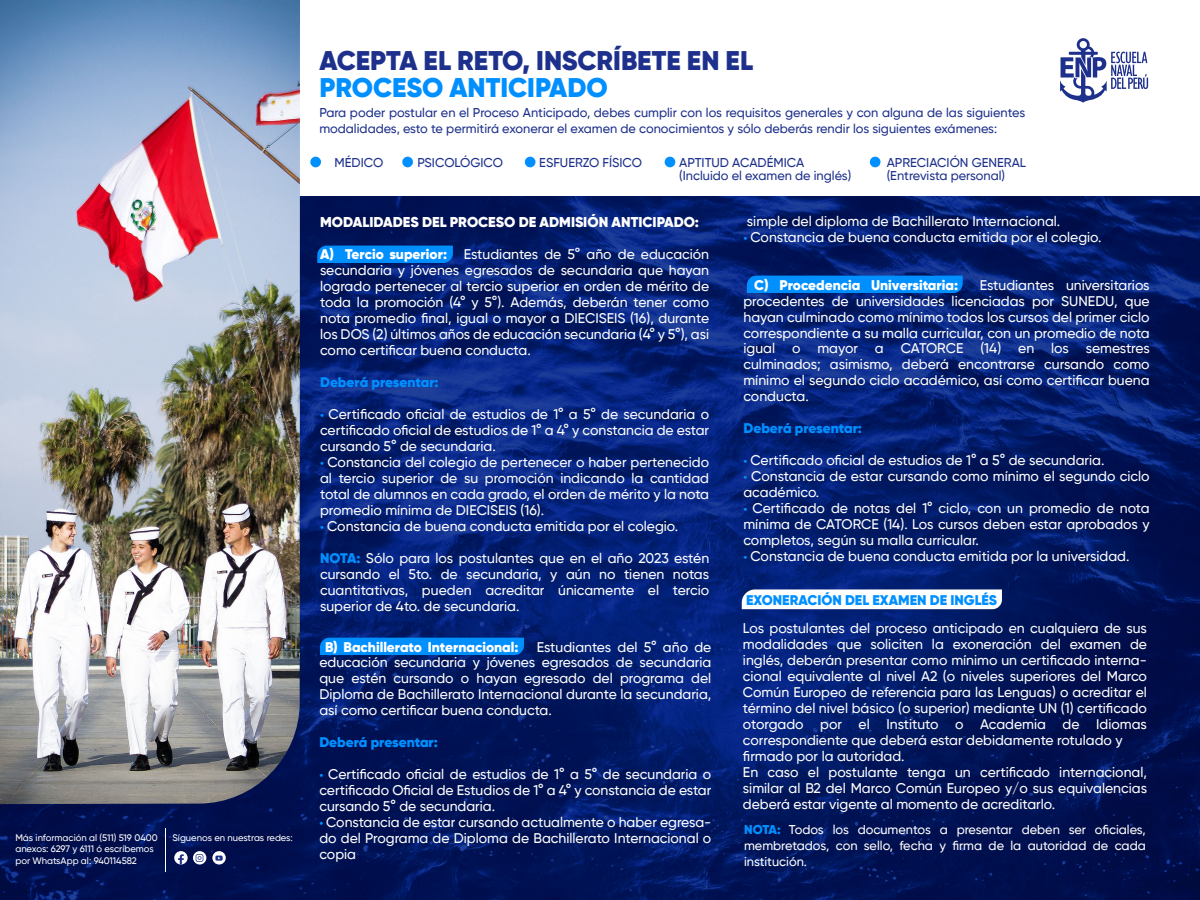
<style>
.page{position:relative;width:1200px;height:900px;background:#fff}
.page>*{position:absolute;margin:0;border:0;box-sizing:border-box;transform-origin:0 0}
.t1{font:900 26.92px "Gilroy";color:#1d308c}
.t2{font:900 26.92px "Gilroy";color:#008fff}
.t3{font:900 14.25px "Gilroy";color:#fff}
.t4{font:500 13.95px/16px "Gilroy";color:#fff;text-align:justify}
.t5{font:900 13.95px "Gilroy";color:#008fff}
.t6{font:900 13.95px "Gilroy";color:#fff}
.t7{font:500 12.75px/13.5px "Gilroy";color:#1d308c}
.t8{font:500 12.75px/16px "Gilroy";color:#fff;text-align:justify}
.t9{font:500 9.45px/11.6px "Gilroy";color:#fff}
.s1{font-weight:900}
.s2{font-family:"Myriad Pro";font-weight:400;color:#008fff}
.s3{font-weight:900;color:#008fff}
</style>
<div class="page">
<img style="left:0;top:197px;width:1200px;height:703px">
<svg style="left:1060px;top:38px;width:88px;height:65px"></svg>
<svg style="left:193px;top:851px;width:13px;height:14px"></svg>
<svg style="left:196px;top:854px;width:7px;height:8px"></svg>
<svg style="left:174px;top:851px;width:14px;height:14px"></svg>
<svg style="left:178px;top:854px;width:6px;height:11px"></svg>
<svg style="left:212px;top:851px;width:14px;height:14px"></svg>
<svg style="left:215px;top:856px;width:8px;height:5px"></svg>
<hr style="left:165px;top:829px;width:1px;height:43px;background:#fff">
<div style="left:310px;top:157px;width:11px;height:10px;background:#008fff;border-radius:50%"></div>
<div style="left:402px;top:157px;width:11px;height:10px;background:#008fff;border-radius:50%"></div>
<div style="left:525px;top:157px;width:10px;height:10px;background:#008fff;border-radius:50%"></div>
<div style="left:665px;top:157px;width:10px;height:10px;background:#008fff;border-radius:50%"></div>
<div style="left:870px;top:157px;width:10px;height:10px;background:#008fff;border-radius:50%"></div>
<div style="left:317px;top:246px;width:136px;height:17px;background:#008fff"></div>
<svg style="left:742px;top:589px;width:260px;height:20px"></svg>
<img style="left:0;top:0;width:300px;height:804px">
<div style="left:747px;top:276px;width:216px;height:17px;background:#008fff"></div>
<div style="left:320px;top:638px;width:204px;height:17px;background:#008fff"></div>
<p class="t9" style="left:15px;top:831px;width:144px">Más información al (511) 519 0400</p>
<p class="t9" style="left:172px;top:832px;width:122px">Síguenos en nuestras redes:</p>
<p class="t9" style="left:15px;top:843px;width:140px">anexos: 6297 y 6111 ó escríbemos por WhatsApp al: 940114582</p>
<h1 class="t1" style="left:319px;top:44px;width:435px">ACEPTA EL RETO, INSCRÍBETE EN EL</h1>
<h1 class="t2" style="left:319px;top:70px;width:290px">PROCESO ANTICIPADO</h1>
<p class="t7" style="left:319px;top:105px;width:707px;line-height:16px">Para poder postular en el Proceso Anticipado, debes cumplir con los requisitos generales y con alguna de las siguientes modalidades, esto te permitirá exonerar el examen de conocimientos y sólo deberás rendir los siguientes exámenes:</p>
<p class="t7" style="left:335px;top:156px;width:50px">MÉDICO</p>
<p class="t7" style="left:417px;top:156px;width:87px">PSICOLÓGICO</p>
<p class="t7" style="left:539px;top:156px;width:104px">ESFUERZO FÍSICO</p>
<p class="t7" style="left:679px;top:156px;width:174px">APTITUD ACADÉMICA (Incluido el examen de inglés)</p>
<p class="t7" style="left:887px;top:156px;width:141px">APRECIACIÓN GENERAL (Entrevista personal)</p>
<p class="t3" style="left:320px;top:213px;width:380px">MODALIDADES DEL PROCESO DE ADMISIÓN ANTICIPADO:</p>
<p class="t4" style="left:320px;top:246px;width:391px"><span class="s1">A) Tercio superior:</span> Estudiantes de 5° año de educación secundaria y jóvenes egresados de secundaria que hayan logrado pertenecer al tercio superior en orden de mérito de toda la promoción (4° y 5°). Además, deberán tener como nota promedio final, igual o mayor a DIECISEIS (16), durante los DOS (2) últimos años de educación secundaria (4° y 5°), asi como certificar buena conducta.</p>
<p class="t5" style="left:320px;top:373px;width:120px">Deberá presentar:</p>
<p class="t4" style="left:320px;top:406px;width:391px"><span class="s2">•</span> Certificado oficial de estudios de 1° a 5° de secundaria o certificado oficial de estudios de 1° a 4° y constancia de estar cursando 5° de secundaria.</p>
<p class="t4" style="left:320px;top:454px;width:391px"><span class="s2">•</span> Constancia del colegio de pertenecer o haber pertenecido al tercio superior de su promoción indicando la cantidad total de alumnos en cada grado, el orden de mérito y la nota promedio mínima de DIECISEIS (16).</p>
<p class="t4" style="left:320px;top:518px;width:360px"><span class="s2">•</span> Constancia de buena conducta emitida por el colegio.</p>
<p class="t4" style="left:320px;top:550px;width:391px"><span class="s3">NOTA:</span> Sólo para los postulantes que en el año 2023 estén cursando el 5to. de secundaria, y aún no tienen notas cuantitativas, pueden acreditar únicamente el tercio superior de 4to. de secundaria.</p>
<p class="t4" style="left:747px;top:213px;width:315px">simple del diploma de Bachillerato Internacional.</p>
<p class="t4" style="left:743px;top:229px;width:360px"><span class="s2">•</span> Constancia de buena conducta emitida por el colegio.</p>
<p class="t6" style="left:754px;top:276px;width:205px">C) Procedencia Universitaria:</p>
<p class="t4" style="left:743px;top:277px;width:408px;text-indent:236px">Estudiantes universitarios procedentes de universidades licenciadas por SUNEDU, que hayan culminado como mínimo todos los cursos del primer ciclo correspondiente a su malla curricular, con un promedio de nota igual o mayor a CATORCE (14) en los semestres culminados; asimismo, deberá encontrarse cursando como mínimo el segundo ciclo académico, así como certificar buena conducta.</p>
<p class="t5" style="left:743px;top:420px;width:120px">Deberá presentar:</p>
<p class="t4" style="left:743px;top:452px;width:363px"><span class="s2">•</span> Certificado oficial de estudios de 1° a 5° de secundaria.</p>
<p class="t4" style="left:743px;top:468px;width:408px"><span class="s2">•</span> Constancia de estar cursando como mínimo el segundo ciclo académico.</p>
<p class="t4" style="left:743px;top:500px;width:408px"><span class="s2">•</span> Certificado de notas del 1° ciclo, con un promedio de nota mínima de CATORCE (14). Los cursos deben estar aprobados y completos, según su malla curricular.</p>
<p class="t4" style="left:743px;top:548px;width:388px"><span class="s2">•</span> Constancia de buena conducta emitida por la universidad.</p>
<p class="t5" style="left:746px;top:591px;width:252px">EXONERACIÓN DEL EXAMEN DE INGLÉS</p>
<p class="t4" style="left:743px;top:620px;width:406px;text-align:left">Los postulantes del proceso anticipado en cualquiera de sus modalidades que soliciten la exoneración del examen de inglés, deberán presentar como mínimo un certificado interna&shy;cional equivalente al nivel A2 (o niveles superiores del Marco Común Europeo de referencia para las Lenguas) o acreditar el término del nivel básico (o superior) mediante UN (1) certificado otorgado por el Instituto o Academia de Idiomas correspondiente que deberá estar debidamente rotulado y firmado por la autoridad.<br>En caso el postulante tenga un certificado internacional, similar al B2 del Marco Común Europeo y/o sus equivalencias deberá estar vigente al momento de acreditarlo.</p>
<p class="t8" style="left:744px;top:821px;width:403px"><span class="s3">NOTA:</span> Todos los documentos a presentar deben ser oficiales, membretados, con sello, fecha y firma de la autoridad de cada institución.</p>
<p class="t4" style="left:319px;top:639px;width:394px;text-indent:217px">Estudiantes del 5° año de educación secundaria y jóvenes egresados de secundaria que estén cursando o hayan egresado del programa del Diploma de Bachillerato Internacional durante la secundaria, así como certificar buena conducta.</p>
<p class="t5" style="left:319px;top:734px;width:120px">Deberá presentar:</p>
<p class="t4" style="left:319px;top:766px;width:393px"><span class="s2">•</span> Certificado oficial de estudios de 1° a 5° de secundaria o certificado Oficial de Estudios de 1° a 4° y constancia de estar cursando 5° de secundaria.</p>
<p class="t4" style="left:319px;top:814px;width:393px"><span class="s2">•</span> Constancia de estar cursando actualmente o haber egresa&shy;do del Programa de Diploma de Bachillerato Internacional o copia</p>
<p class="t6" style="left:325px;top:638px;width:195px">B) Bachillerato Internacional:</p>
</div>
